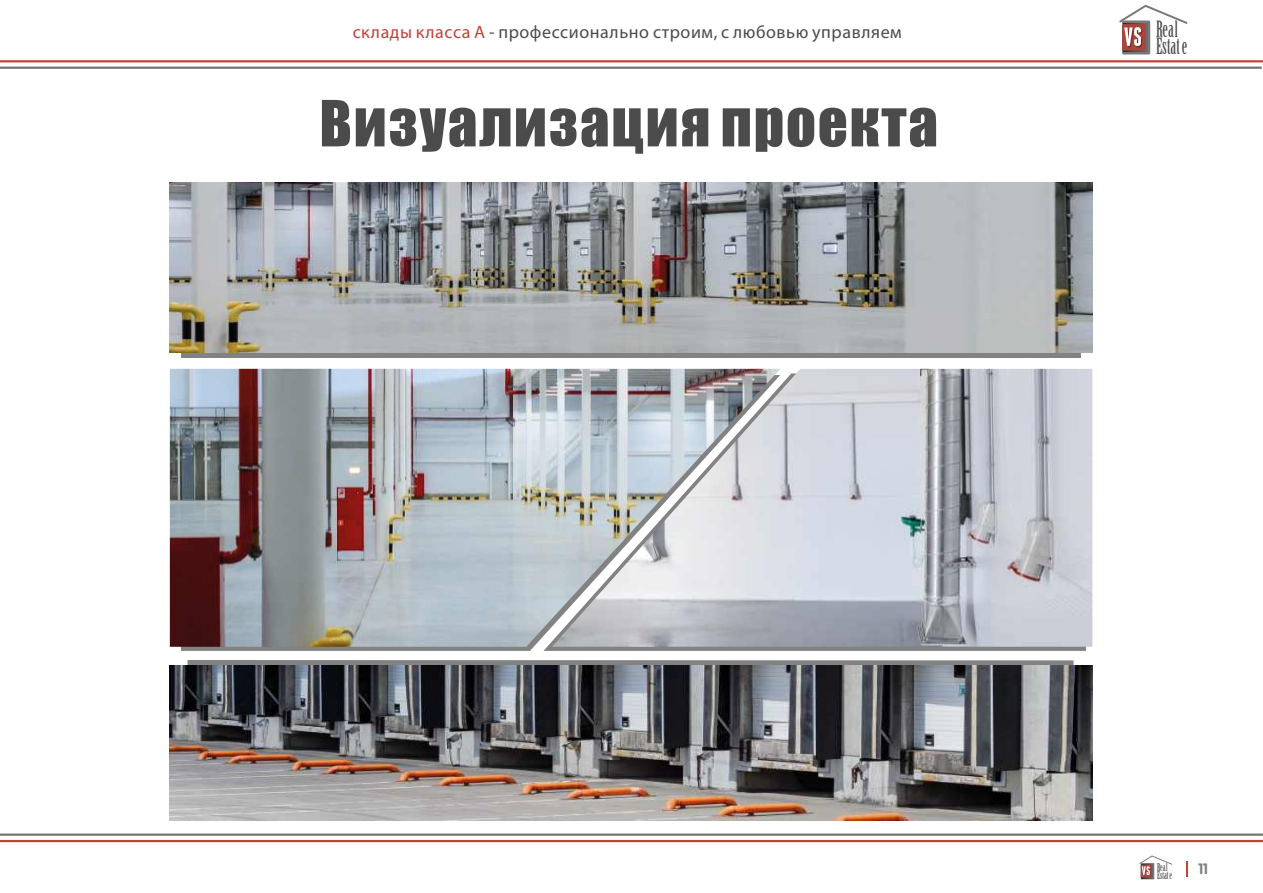
<style>
.page{position:relative;width:1263px;height:893px;background:#fff}
.page>*{position:absolute;margin:0;border:0;box-sizing:border-box;transform-origin:0 0}
.t1{font:58.8px "Impact";letter-spacing:.03em;color:#4c4b4b}
.t2{font:21.9px/17.5px "Birch Std";color:#4d4d4c;scale:.92 1}
.t3{font:18px "Myriad Pro";letter-spacing:.03em;color:#4c4b4b}
.t4{font:600 14.85px "Poppins";color:#808184}
.t5{font:10.5px/8.4px "Birch Std";color:#4d4d4c;scale:.92 1}
.s1{color:#c24239}
</style>
<div class="page">
<div style="left:181px;top:193px;width:900px;height:165px;background:linear-gradient(to right,#828282,#828282)"></div>
<img style="left:170px;top:183px;width:922px;height:169px">
<img style="left:170px;top:369px;width:382px;height:278px">
<img style="left:552px;top:369px;width:540px;height:278px">
<svg style="left:188px;top:660px;width:885px;height:6px;background:#7d7d7f"></svg>
<img style="left:169px;top:666px;width:923px;height:154px">
<hr style="left:0;top:60px;width:1263px;height:2px;background:#c2433a">
<hr style="left:0;top:67px;width:1262px;height:2px;background:#757676">
<svg style="left:1119px;top:5px;width:68px;height:49px"></svg>
<hr style="left:0;top:840px;width:1263px;height:2px;background:#c2433a">
<hr style="left:0;top:833px;width:1263px;height:3px;background:#757676">
<svg style="left:1186px;top:862px;width:1px;height:15px"></svg>
<svg style="left:1141px;top:863px;width:13px;height:16px"></svg>
<svg style="left:1141px;top:877px;width:12px;height:1px"></svg>
<svg style="left:1139px;top:855px;width:33px;height:22px"></svg>
<p class="t3" style="left:353px;top:25px;width:551px"><span class="s1">склады класса А</span> - профессионально строим, с любовью управляем</p>
<p class="t2" style="left:1156px;top:23px;width:35px">Real<br>Estate</p>
<h1 class="t1" style="left:319px;top:100px;width:620px">Визуализация проекта</h1>
<p class="t5" style="left:1157px;top:864px;width:18px">Real<br>Estate</p>
<p class="t4" style="left:1198px;top:858px;width:11px">11</p>
</div>
